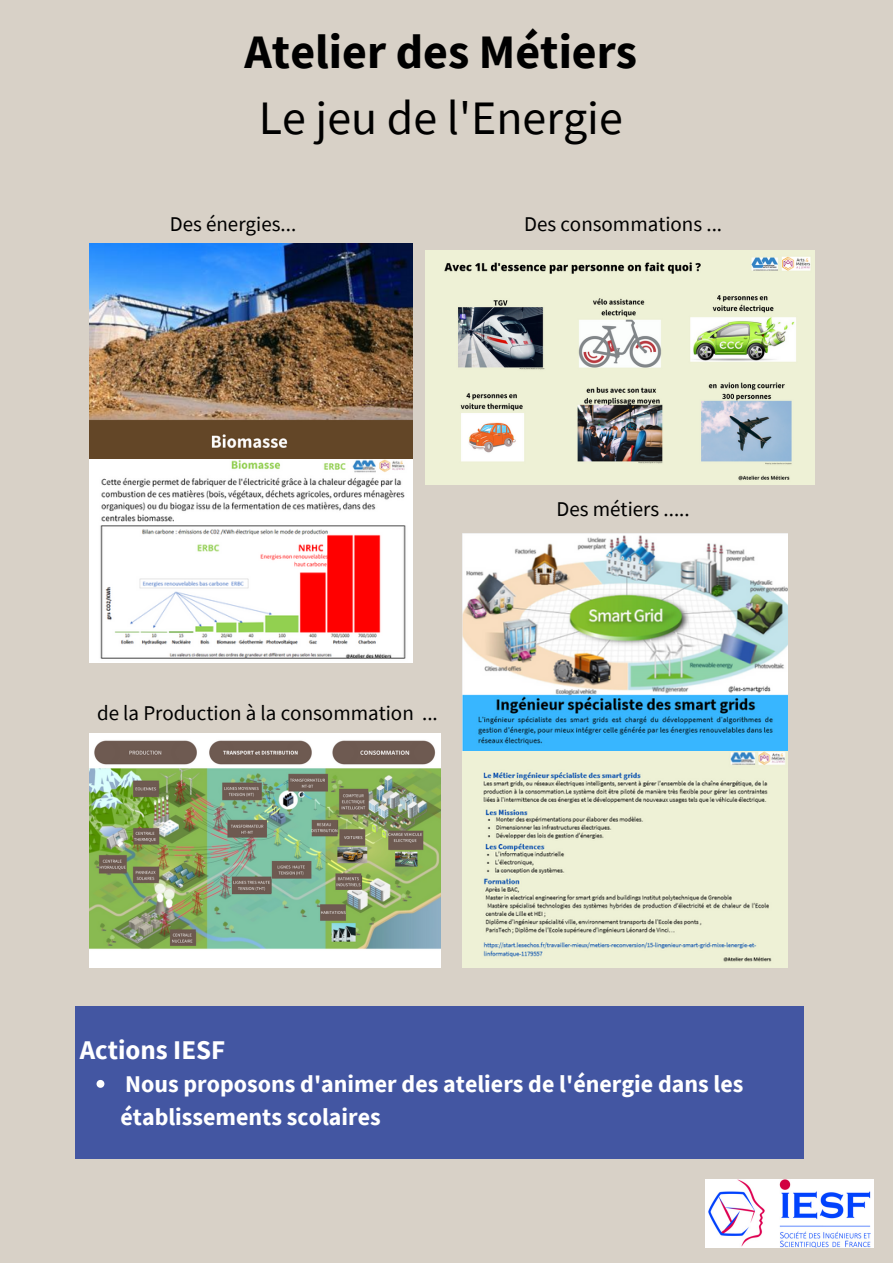
<style>
.page{position:relative;width:893px;height:1264px;background:#fff}
.page>*{position:absolute;margin:0;border:0;box-sizing:border-box;transform-origin:0 0}
.t1{font:700 48px "Source Sans Pro";color:#000}
.t2{font:48px "Source Sans Pro";color:#000}
.t3{font:700 27px "Source Sans Pro";color:#fff}
.t4{font:700 24px/32.5px "Source Sans Pro";color:#fff}
.t5{font:21px "Source Sans Pro";color:#000}
</style>
<div class="page">
<div style="left:0;top:0;width:892px;height:1262px;background:#d8d1c7"></div>
<img style="left:462px;top:534px;width:325px;height:433px">
<img style="left:89px;top:244px;width:323px;height:418px">
<img style="left:425px;top:251px;width:389px;height:234px">
<img style="left:89px;top:733px;width:351px;height:234px">
<div style="left:75px;top:1005px;width:728px;height:153px;background:#4356a2"></div>
<svg style="left:96px;top:1080px;width:8px;height:7px"></svg>
<img style="left:705px;top:1179px;width:168px;height:67px">
<h1 class="t1" style="left:244px;top:20px;width:394px">Atelier des Métiers</h1>
<h1 class="t2" style="left:259px;top:87px;width:365px">Le jeu de l'Energie</h1>
<p class="t5" style="left:170px;top:210px;width:128px">Des énergies...</p>
<p class="t5" style="left:524px;top:210px;width:199px">Des consommations ...</p>
<p class="t5" style="left:97px;top:699px;width:342px">de la Production à la consommation ...</p>
<p class="t5" style="left:556px;top:495px;width:135px">Des métiers .....</p>
<p class="t3" style="left:80px;top:1031px;width:147px">Actions IESF</p>
<p class="t4" style="left:120px;top:1067px;width:624px">Nous proposons d'animer des ateliers de l'énergie dans les établissements scolaires</p>
</div>
